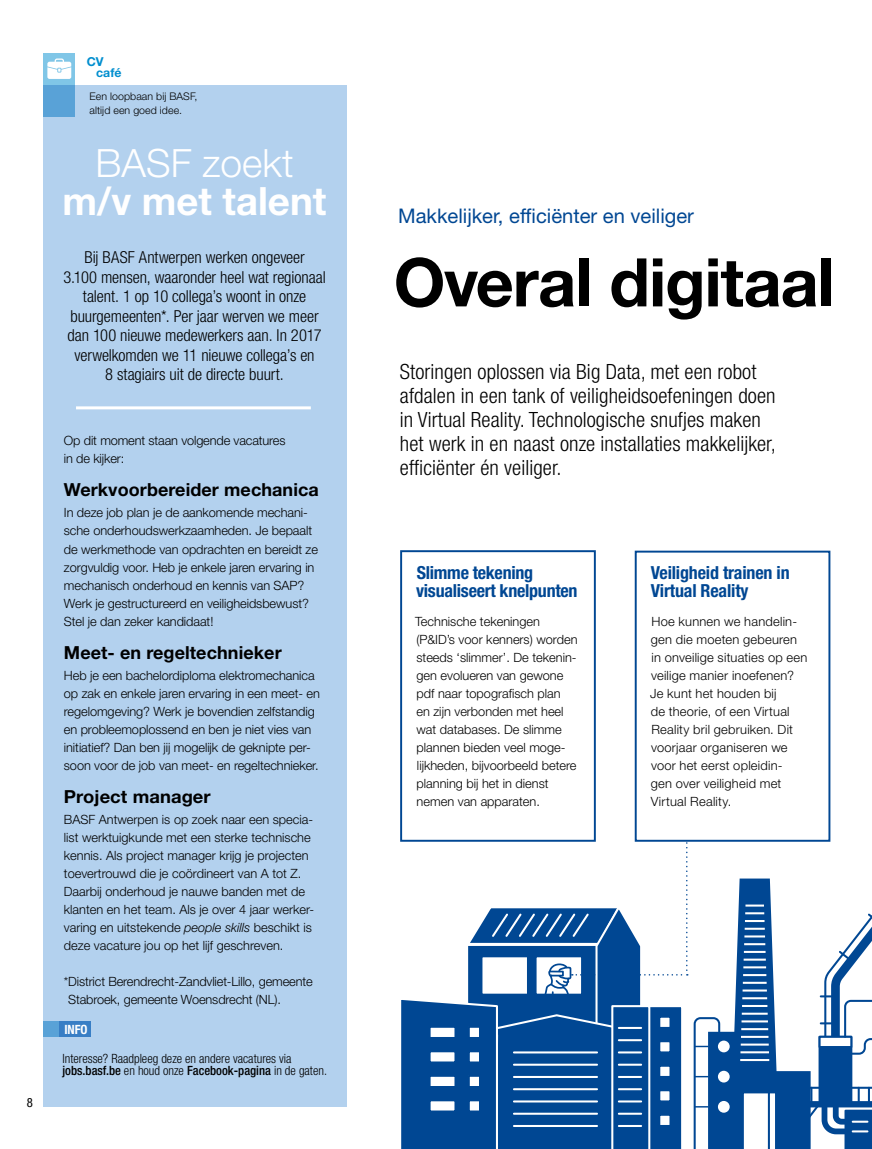
<style>
.page{position:relative;width:872px;height:1149px;background:#fff}
.page>*{position:absolute;margin:0;border:0;box-sizing:border-box;transform-origin:0 0}
.t1{font:700 67.05px "Helvetica Neue LT Std";letter-spacing:-.015em;color:#000}
.t2{font:700 39px "Helvetica Neue LT Std";color:#fff}
.t3{font:300 39px "Helvetica Neue LT Std";color:#fff}
.t4{font:300 condensed 21px/24px "Helvetica Neue LT Std";letter-spacing:.005em;color:#000}
.t5{font:20.1px "Helvetica Neue LT Std";color:#004793}
.t6{font:700 condensed 18px/18px "Helvetica Neue LT Std";letter-spacing:-.015em;color:#004793}
.t7{font:700 18px "Helvetica Neue LT Std";letter-spacing:.005em;color:#000}
.t8{font:300 condensed 16.5px/19.5px "Helvetica Neue LT Std";letter-spacing:-.005em;color:#000;text-align:center}
.t9{font:300 12.75px/18px "Helvetica Neue LT Std";color:#000}
.t10{font:300 12.75px/18px "Helvetica Neue LT Std";letter-spacing:.02em;color:#000}
.t11{font:300 condensed 12.75px/12px "Helvetica Neue LT Std";color:#000}
.t12{font:700 condensed 12.75px "Helvetica Neue LT Std";color:#fff}
.t13{font:condensed 12.75px "Helvetica Neue LT Std";color:#000}
.t14{font:700 12.3px/11.1px "Helvetica Neue LT Std";color:#008ecf}
.t15{font:300 10.5px/13.5px "Helvetica Neue LT Std";letter-spacing:.005em;color:#000}
.s1{font-style:italic}
.s2{font-weight:500}
</style>
<div class="page">
<div style="left:401px;top:1000px;width:63px;height:148px;background:#004793"></div>
<div style="left:429px;top:1026px;width:26px;height:11px;background:#fff"></div>
<div style="left:428px;top:1025px;width:28px;height:13px;border:2px solid #004793"></div>
<div style="left:429px;top:1050px;width:26px;height:12px;background:#fff"></div>
<div style="left:428px;top:1049px;width:28px;height:14px;border:2px solid #004793"></div>
<div style="left:429px;top:1075px;width:26px;height:11px;background:#fff"></div>
<div style="left:428px;top:1074px;width:28px;height:13px;border:2px solid #004793"></div>
<div style="left:429px;top:1099px;width:26px;height:12px;background:#fff"></div>
<div style="left:428px;top:1098px;width:28px;height:14px;border:2px solid #004793"></div>
<svg style="left:464px;top:780px;width:408px;height:368px"></svg>
<div style="left:43px;top:85px;width:303px;height:1021px;background:#b3d1ee"></div>
<svg style="left:43px;top:53px;width:32px;height:64px;background:#66aedc"></svg>
<svg style="left:47px;top:58px;width:24px;height:21px"></svg>
<svg style="left:43px;top:1021px;width:48px;height:15px"></svg>
<hr style="left:76px;top:406px;width:235px;height:3px;background:#fff">
<div style="left:401px;top:551px;width:194px;height:289px;background:#fff"></div>
<div style="left:400px;top:550px;width:196px;height:291px;border:2px solid #004793"></div>
<div style="left:635px;top:551px;width:194px;height:289px;background:#fff"></div>
<div style="left:634px;top:550px;width:196px;height:291px;border:2px solid #004793"></div>
<p class="t13" style="left:27px;top:1094px;width:8px">8</p>
<p class="t14" style="left:96px;top:56px;width:27px;text-indent:-9px">CV café</p>
<p class="t15" style="left:90px;top:89px;width:109px">Een loopbaan bij BASF, altijd een goed idee.</p>
<h2 class="t3" style="left:96px;top:139px;width:199px">BASF zoekt</h2>
<h2 class="t2" style="left:63px;top:177px;width:265px">m/v met talent</h2>
<p class="t8" style="left:63px;top:247px;width:264px">Bij BASF Antwerpen werken ongeveer<br>3.100 mensen, waaronder heel wat regionaal talent. 1 op 10 collega’s woont in onze buurgemeenten*. Per jaar werven we meer dan 100 nieuwe medewerkers aan. In 2017 verwelkomden we 11 nieuwe collega’s en<br>8 stagiairs uit de directe buurt.</p>
<p class="t9" style="left:64px;top:431px;width:223px">Op dit moment staan volgende vacatures in de kijker:</p>
<h3 class="t7" style="left:64px;top:478px;width:256px">Werkvoorbereider mechanica</h3>
<p class="t9" style="left:64px;top:503px;width:256px">In deze job plan je de aankomende mechani&shy;sche onderhoudswerkzaamheden. Je bepaalt de werkmethode van opdrachten en bereidt ze zorgvuldig voor. Heb je enkele jaren ervaring in mechanisch onderhoud en kennis van SAP?<br>Werk je gestructureerd en veiligheidsbewust?<br>Stel je dan zeker kandidaat!</p>
<h3 class="t7" style="left:64px;top:640px;width:219px">Meet- en regeltechnieker</h3>
<p class="t9" style="left:64px;top:665px;width:257px">Heb je een bachelordiploma elektromechanica op zak en enkele jaren ervaring in een meet- en regelomgeving? Werk je bovendien zelfstandig en probleemoplossend en ben je niet vies van initiatief? Dan ben jij mogelijk de geknipte per&shy;soon voor de job van meet- en regeltechnieker.</p>
<h3 class="t7" style="left:64px;top:784px;width:148px">Project manager</h3>
<p class="t9" style="left:64px;top:809px;width:252px">BASF Antwerpen is op zoek naar een specia&shy;list werktuigkunde met een sterke technische kennis. Als project manager krijg je projecten toevertrouwd die je coördineert van A tot Z.<br>Daarbij onderhoud je nauwe banden met de klanten en het team. Als je over 4 jaar werker&shy;varing en uitstekende <span class="s1">people skills</span> beschikt is deze vacature jou op het lijf geschreven.</p>
<p class="t9" style="left:68px;top:971px;width:246px;text-indent:-4px">*District Berendrecht-Zandvliet-Lillo, gemeente<br>Stabroek, gemeente Woensdrecht (NL).</p>
<p class="t12" style="left:64px;top:1021px;width:24px">INFO</p>
<p class="t11" style="left:63px;top:1051px;width:266px">Interesse? Raadpleeg deze en andere vacatures via <span class="s2">jobs.basf.be</span> en houd onze <span class="s2">Facebook-pagina</span> in de gaten.</p>
<h3 class="t5" style="left:398px;top:204px;width:297px">Makkelijker, efficiënter en veiliger</h3>
<h1 class="t1" style="left:394px;top:241px;width:443px">Overal digitaal</h1>
<h3 class="t4" style="left:400px;top:359px;width:377px">Storingen oplossen via Big Data, met een robot afdalen in een tank of veiligheidsoefeningen doen in Virtual Reality. Technologische snufjes maken het werk in en naast onze installaties makkelijker, efficiënter én veiliger.</h3>
<h3 class="t6" style="left:416px;top:563px;width:163px">Slimme tekening visualiseert knelpunten</h3>
<p class="t9" style="left:415px;top:611px;width:164px">Technische tekeningen (P&amp;ID’s voor kenners) worden steeds ‘slimmer’. De tekenin&shy;gen evolueren van gewone pdf naar topografisch plan<br>en zijn verbonden met heel wat databases. De slimme plannen bieden veel moge&shy;lijkheden, bijvoorbeeld betere planning bij het in dienst nemen van apparaten.</p>
<h3 class="t6" style="left:651px;top:563px;width:140px">Veiligheid trainen in<br>Virtual Reality</h3>
<p class="t10" style="left:650px;top:611px;width:159px">Hoe kunnen we handelin&shy;gen die moeten gebeuren in onveilige situaties op een veilige manier inoefenen?<br>Je kunt het houden bij<br>de theorie, of een Virtual<br>Reality bril gebruiken. Dit voorjaar organiseren we voor het eerst opleidin-<br>gen over veiligheid met<br>Virtual Reality.</p>
</div>
